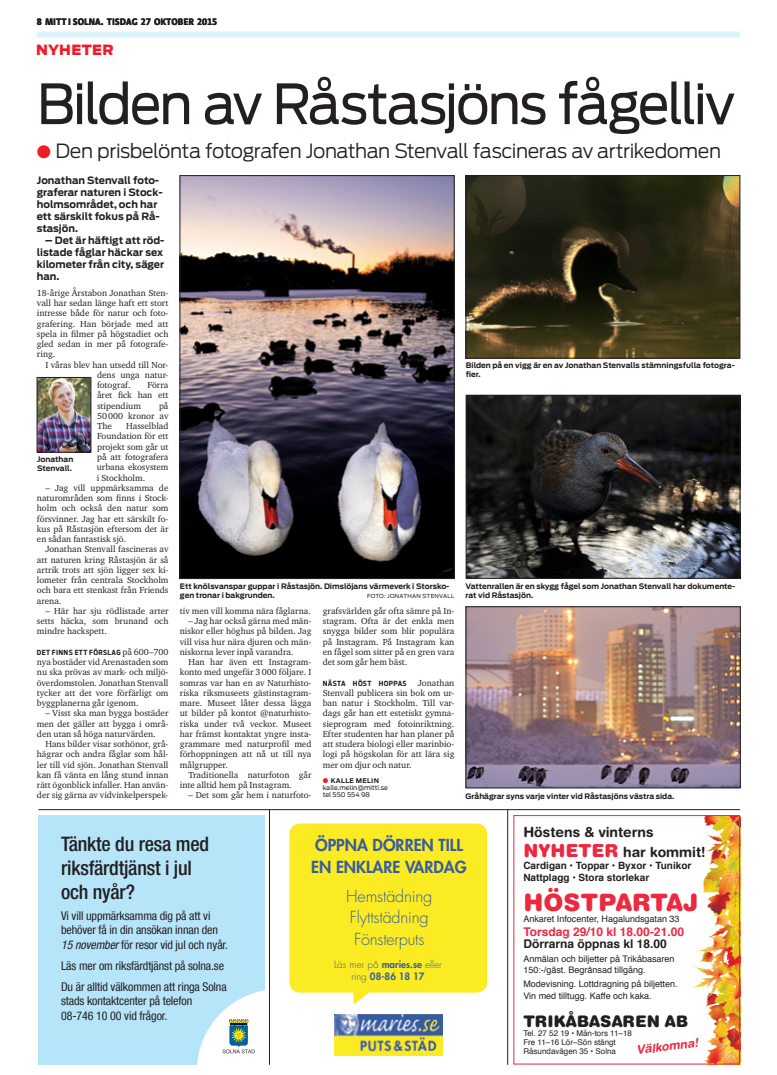
<style>
.page{position:relative;width:777px;height:1075px;background:#fff}
.page>*{position:absolute;margin:0;border:0;box-sizing:border-box;transform-origin:0 0}
.t1{font:55px "Antenna";letter-spacing:-.04em;color:#231f20;scale:.96 1}
.t2{font:900 24px "Helvetica Rounded";color:#ed283f}
.t3{font:500 condensed 20px/24px "Helvetica Neue LT Com";letter-spacing:-.01em;color:#231f20}
.t4{font:300 19.5px "Antenna";letter-spacing:-.025em;color:#231f20}
.t5{font:300 16.1px/21.5px "Futura Std";letter-spacing:-.01em;color:#395da0}
.t6{font:800 16.1px/21.5px "Futura Std";color:#395da0}
.t7{font:900 16px "Helvetica Rounded";color:#231f20}
.t8{font:700 14px/20px "Helvetica Rounded";color:#231f20}
.t9{font:900 14px "Antenna";letter-spacing:.025em;color:#ee1c28}
.t10{font:condensed 12px/14.4px "Helvetica Neue LT Com";letter-spacing:-.01em;color:#231f20}
.t11{font:700 12px "Helvetica";color:#ed283f}
.t12{font:700 12px "Helvetica";color:#231f20}
.t13{font:italic 700 12px "Helvetica Rounded";color:#ed283f}
.t14{font:700 10px/12px "Antenna";color:#231f20}
.t15{font:700 10px/12px "Helvetica";color:#231f20}
.t16{font:900 10px "Strada Cond TF";color:#231f20}
.t17{font:800 9.9px/11.8px "Futura Std";color:#395da0;text-align:center}
.t18{font:9px/10.3px "Charter ITC Std";color:#231f20;text-align:justify}
.t19{font:9px/11px "Helvetica";color:#231f20}
.t20{font:8px/9px "Helvetica";color:#231f20}
.t21{font:700 7.5px/9px "Antenna";color:#231f20}
.t22{font:700 7px "Antenna Cond";letter-spacing:.055em;color:#231f20}
.t23{font:6.4px/7.2px "Antenna";color:#231f20}
.t24{font:5.5px "Antenna";letter-spacing:.05em;color:#231f20}
.s1{color:#ee1d23}
.s2{font-family:"Charter ITC Std";font-weight:400;font-size:9px}
.s3{font-weight:700}
.s4{font-style:italic}
.s5{font-weight:300}
.s6{font-weight:900;font-size:18px;color:#ed283f}
</style>
<div class="page">
<img style="left:182px;top:177px;width:270px;height:400px">
<div style="left:180px;top:175px;width:274px;height:404px;border:1px solid #231f20"></div>
<div style="left:37px;top:32px;width:703px;height:6px;background:#dcf2fc"></div>
<img style="left:468px;top:397px;width:270px;height:179px">
<div style="left:466px;top:395px;width:274px;height:183px;border:1px solid #231f20"></div>
<img style="left:468px;top:609px;width:270px;height:177px">
<div style="left:466px;top:607px;width:274px;height:181px;border:1px solid #231f20"></div>
<img style="left:468px;top:177px;width:270px;height:179px">
<div style="left:466px;top:175px;width:274px;height:183px;border:1px solid #231f20"></div>
<img style="left:39px;top:379px;width:50px;height:71px">
<div style="left:37px;top:377px;width:54px;height:75px;border:1px solid #231f20"></div>
<hr style="left:38px;top:809px;width:702px;height:1px;background:#231f20">
<hr style="left:507px;top:810px;width:1px;height:255px;background:#231f20">
<hr style="left:269px;top:810px;width:1px;height:255px;background:#231f20">
<div style="left:38px;top:815px;width:227px;height:250px;background:#b6e4f9"></div>
<svg style="left:197px;top:990px;width:73px;height:75px"></svg>
<img style="left:693px;top:817px;width:45px;height:245px">
<div style="left:513px;top:815px;width:227px;height:249px;border:1px solid #ed283f"></div>
<img style="left:335px;top:1014px;width:107px;height:41px">
<svg style="left:289px;top:823px;width:198px;height:182px;fill:#fbeb22"></svg>
<p class="t16" style="left:37px;top:16px;width:182px">8 MITT I SOLNA. TISDAG 27 OKTOBER 2015</p>
<h3 class="t9" style="left:36px;top:40px;width:79px">NYHETER</h3>
<h1 class="t1" style="left:37px;top:72px;width:728px">Bilden av Råstasjöns fågelliv</h1>
<h3 class="t4" style="left:37px;top:138px;width:686px"><span class="s1">●</span> Den prisbelönta fotografen Jonathan Stenvall fascineras av artrikedomen</h3>
<p class="t14" style="left:37px;top:175px;width:127px">Jonathan Stenvall foto&shy;graferar naturen i Stock&shy;holmsområdet, och har ett särskilt fokus på Rå&shy;stasjön.</p>
<p class="t14" style="left:37px;top:235px;width:129px;text-indent:8px">– Det är häftigt att röd&shy;listade fåglar häckar sex kilometer från city, säger han.</p>
<p class="t18" style="left:37px;top:288px;width:133px">18-årige Årstabon Jonathan Sten&shy;vall har sedan länge haft ett stort intresse både för natur och foto&shy;grafering. Han började med att spela in filmer på högstadiet och gled sedan in mer på fotografe&shy;ring.</p>
<p class="t18" style="left:97px;top:359px;width:73px;text-indent:-52px">I våras blev han utsedd till Nor&shy;dens unga natur&shy;fotograf.</p>
<p class="t18" style="left:97px;top:380px;width:73px;text-indent:50px">Förra året fick han ett stipendium</p>
<p class="t18" style="left:97px;top:400px;width:73px;text-indent:62px">på 50000 kronor av The</p>
<p class="t18" style="left:97px;top:421px;width:73px;text-indent:29px">Hasselblad Foundation för ett projekt som går ut på att fotografera urbana ekosystem i Stockholm.</p>
<p class="t18" style="left:37px;top:482px;width:133px;text-indent:9px">– Jag vill uppmärksamma de naturområden som finns i Stock&shy;holm och också den natur som försvinner. Jag har ett särskilt fo&shy;kus på Råstasjön eftersom det är en sådan fantastisk sjö.</p>
<p class="t18" style="left:37px;top:544px;width:133px;text-indent:9px">Jonathan Stenvall fascineras av att naturen kring Råstasjön är så artrik trots att sjön ligger sex ki&shy;lometer från centrala Stockholm och bara ett stenkast från Friends arena.</p>
<p class="t18" style="left:37px;top:605px;width:133px;text-indent:9px">– Här har sju rödlistade arter setts häcka, som brunand och mindre hackspett.</p>
<p class="t22" style="left:37px;top:647px;width:133px">DET FINNS ETT FÖRSLAG <span class="s2">på 600–700</span></p>
<p class="t18" style="left:37px;top:657px;width:133px">nya bostäder vid Arenastaden som nu ska prövas av mark- och miljö&shy;överdomstolen. Jonathan Stenvall tycker att det vore förfärligt om byggplanerna går igenom.</p>
<p class="t18" style="left:37px;top:708px;width:133px;text-indent:9px">– Visst ska man bygga bostäder men det gäller att bygga i områ&shy;den utan så höga naturvärden.</p>
<p class="t18" style="left:37px;top:739px;width:133px;text-indent:9px">Hans bilder visar sothönor, grå&shy;hägrar och andra fåglar som hål&shy;ler till vid sjön. Jonathan Stenvall kan få vänta en lång stund innan rätt ögonblick infaller. Han använ&shy;der sig gärna av vidvinkelperspek-</p>
<p class="t21" style="left:37px;top:455px;width:38px">Jonathan<br>Stenvall.</p>
<p class="t21" style="left:466px;top:361px;width:270px">Bilden på en vigg är en av Jonathan Stenvalls stämningsfulla fotogra&shy;fier.</p>
<p class="t24" style="left:367px;top:592px;width:89px">Foto: Jonathan Stenvall</p>
<p class="t21" style="left:465px;top:581px;width:271px">Vattenrallen är en skygg fågel som Jonathan Stenvall har dokumente&shy;rat vid Råstasjön.</p>
<p class="t21" style="left:180px;top:581px;width:271px">Ett knölsvanspar guppar i Råstasjön. Dimslöjans värmeverk i Storsko&shy;gen tronar i bakgrunden.</p>
<p class="t18" style="left:180px;top:605px;width:132px">tiv men vill komma nära fåglarna.</p>
<p class="t18" style="left:180px;top:616px;width:133px;text-indent:9px">– Jag har också gärna med män&shy;niskor eller höghus på bilden. Jag vill visa hur nära djuren och män&shy;niskorna lever inpå varandra.</p>
<p class="t18" style="left:180px;top:657px;width:133px;text-indent:9px">Han har även ett Instagram&shy;konto med ungefär 3000 följare. I somras var han en av Naturhisto&shy;riska riksmuseets gästinstagram&shy;mare. Museet låter dessa lägga ut bilder på kontot @naturhisto&shy;riska under två veckor. Museet har främst kontaktat yngre insta&shy;grammare med naturprofil med förhoppningen att nå ut till nya målgrupper.</p>
<p class="t18" style="left:180px;top:769px;width:133px;text-indent:9px">Traditionella naturfoton går inte alltid hem på Instagram.</p>
<p class="t18" style="left:188px;top:790px;width:125px">– Det som går hem i naturfoto-</p>
<p class="t18" style="left:323px;top:605px;width:133px">grafsvärlden går ofta sämre på In&shy;stagram. Ofta är det enkla men snygga bilder som blir populära på Instagram. På Instagram kan en fågel som sitter på en gren vara det som går hem bäst.</p>
<p class="t22" style="left:323px;top:678px;width:85px">NÄSTA HÖST HOPPAS</p>
<p class="t18" style="left:323px;top:677px;width:133px;text-indent:95px">Jonathan Stenvall publicera sin bok om ur&shy;ban natur i Stockholm. Till var&shy;dags går han ett estetiskt gymna&shy;sieprogram med fotoinriktning.<br>Efter studenten har han planer på att studera biologi eller marinbio&shy;logi på högskolan för att lära sig mer om djur och natur.</p>
<p class="t23" style="left:323px;top:777px;width:67px"><span class="s1">●</span> <span class="s3">Kalle Melin </span>kalle.melin@mitti.se tel 550 554 98</p>
<p class="t21" style="left:465px;top:792px;width:210px">Gråhägrar syns varje vinter vid Råstasjöns västra sida.</p>
<h3 class="t3" style="left:61px;top:832px;width:149px">Tänkte du resa med riksfärdtjänst i jul och nyår?</h3>
<h3 class="t10" style="left:61px;top:908px;width:168px">Vi vill uppmärksamma dig på att vi behöver få in din ansökan innan den<br><span class="s4">15 november</span> för resor vid jul och nyår.</h3>
<h3 class="t10" style="left:61px;top:955px;width:167px;line-height:21.1px">Läs mer om riksfärdtjänst på solna.se<br>Du är alltid välkommen att ringa Solna</h3>
<h3 class="t10" style="left:61px;top:994px;width:133px">stads kontaktcenter på telefon<br>08-746 10 00 vid frågor.</h3>
<h3 class="t6" style="left:311px;top:835px;width:157px">ÖPPNA DÖRREN TILL<br>EN ENKLARE VARDAG</h3>
<h3 class="t5" style="left:346px;top:885px;width:88px">Hemstädning<br>Flyttstädning<br>Fönsterputs</h3>
<p class="t17" style="left:334px;top:959px;width:109px"><span class="s5">Läs mer på</span> maries.se <span class="s5">eller ring</span> 08-86 18 17</p>
<h3 class="t8" style="left:523px;top:821px;width:184px">Höstens &amp; vinterns<br><span class="s6">NYHETER</span> har kommit!</h3>
<p class="t15" style="left:523px;top:859px;width:169px">Cardigan • Toppar • Byxor • Tunikor<br>Nattplagg • Stora storlekar</p>
<h2 class="t2" style="left:523px;top:887px;width:177px">HÖSTPARTAJ</h2>
<p class="t19" style="left:523px;top:914px;width:158px">Ankaret Infocenter, Hagalundsgatan 33</p>
<h3 class="t11" style="left:523px;top:922px;width:162px">Torsdag 29/10 kl 18.00-21.00</h3>
<h3 class="t12" style="left:523px;top:934px;width:145px">Dörrarna öppnas kl 18.00</h3>
<p class="t19" style="left:523px;top:953px;width:153px">Anmälan och biljetter på Trikåbasaren<br>150:-/gäst. Begränsad tillgång.</p>
<p class="t19" style="left:523px;top:978px;width:156px;line-height:12px">Modevisning. Lottdragning på biljetten.<br>Vin med tilltugg. Kaffe och kaka.</p>
<h3 class="t7" style="left:523px;top:1011px;width:166px">TRIKÅBASAREN AB</h3>
<p class="t20" style="left:523px;top:1029px;width:110px">Tel. 27 52 19 • Mån-tors 11–18<br>Fre 11–16 Lör–Sön stängt<br>Råsundavägen 35 • Solna</p>
<h3 class="t13" style="left:636px;top:1043px;width:63px;rotate:-7deg">Välkomna!</h3>
</div>
